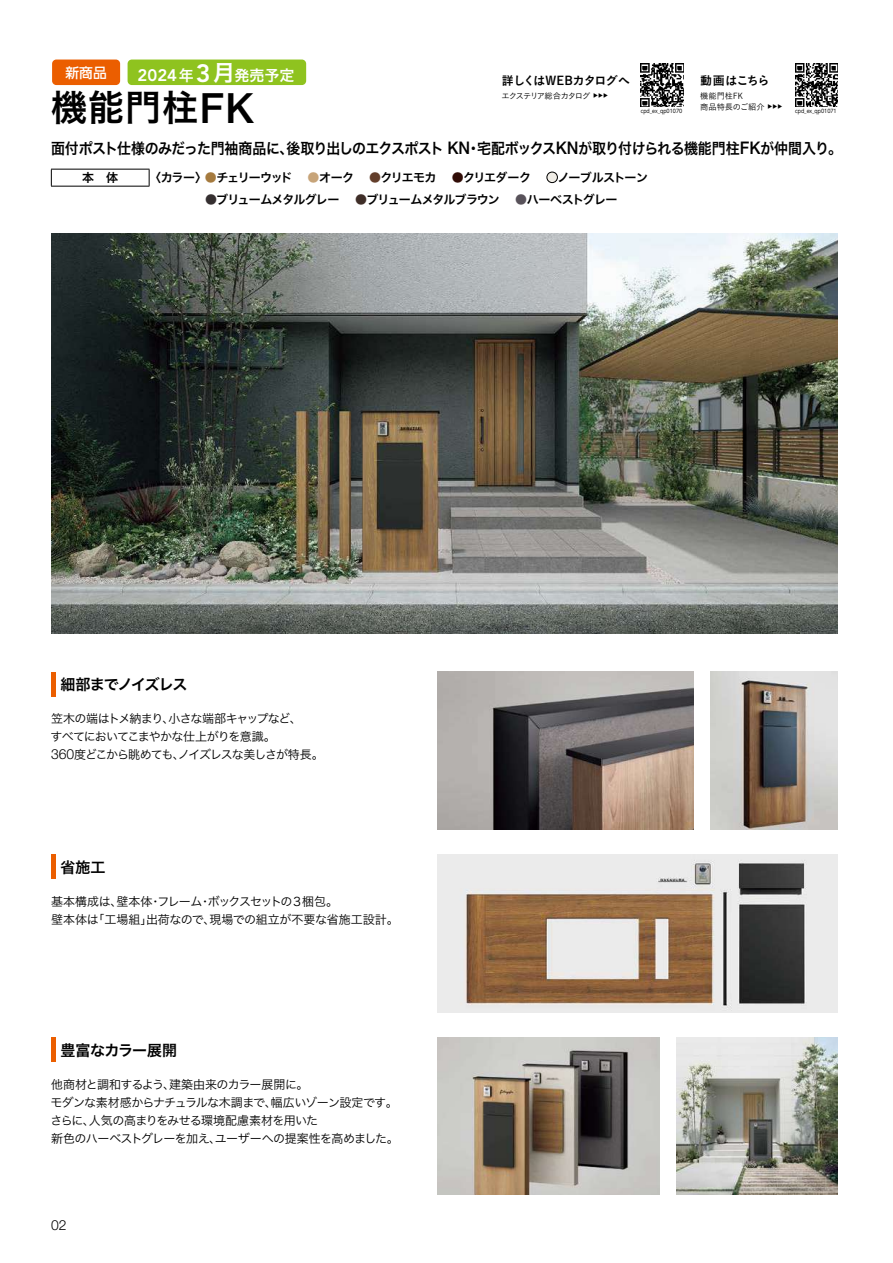
<style>
.page{position:relative;width:893px;height:1263px;background:#fff}
.page>*{position:absolute;margin:0;border:0;box-sizing:border-box;transform-origin:0 0}
.t1{font:36px "Hira Kaku Pro N W6";color:#000}
.t2{font:15px "Hira Kaku Pro N W6";letter-spacing:-.045em;color:#000;scale:.93 1}
.t3{font:15px "Hira Kaku Pro N W6";color:#fff}
.t4{font:15px "Hira Kaku Pro N W6";letter-spacing:-.075em;color:#000}
.t5{font:15px "Hira Kaku Pro N W6";letter-spacing:-.02em;color:#000}
.t6{font:15px "Hira Kaku Pro N W6";letter-spacing:-.045em;color:#000}
.t7{font:300 13.95px "Helvetica Neue LT Std";color:#000}
.t8{font:500 13.8px "UD Shin Go Pro";color:#fff}
.t9{font:12px/18px "Hira Kaku Pro N W3";letter-spacing:-.05em;color:#000}
.t10{font:12px "Hira Kaku Pro N W6";letter-spacing:-.07em;color:#000}
.t11{font:12px/18px "Hira Kaku Pro N W3";letter-spacing:-.08em;color:#000}
.t12{font:12px/18px "Hira Kaku Pro N W3";letter-spacing:-.025em;color:#000}
.t13{font:12px "Koburina Go Std N W6";letter-spacing:-.045em;color:#000}
.t14{font:8.25px/10.6px "Koburina Go Std N W3";color:#000}
.t15{font:8.25px "Koburina Go Std N W3";letter-spacing:-.12em;color:#000}
.t16{font:5.25px "UD Shin Go Pro";color:#000;scale:.9 1}
.s1{font-family:"Avenir";font-weight:800;font-size:16.65px}
.s2{font-family:"Avenir";font-weight:800;font-size:24.9px}
.s3{font-size:22.5px}
.s4{font-family:"Minion Pro";font-size:9.9px}
.s5{font-family:"Helvetica Neue LT Std";font-weight:500;font-size:41.7px}
.s6{font-family:"Helvetica Neue LT Std";font-weight:500;font-size:17.4px}
.s7{color:#a57a3e}
.s8{color:#c7a479}
.s9{color:#633e2b}
.s10{color:#300c06}
.s11{color:#352f30}
.s12{color:#3f2e28}
.s13{color:#58525a}
.s14{font-family:"Helvetica Neue LT Std";font-weight:300;font-size:13.95px}
</style>
<div class="page">
<img style="left:438px;top:672px;width:255px;height:157px">
<img style="left:710px;top:672px;width:128px;height:157px">
<img style="left:438px;top:1037px;width:221px;height:158px">
<img style="left:676px;top:1037px;width:162px;height:158px">
<img style="left:438px;top:855px;width:400px;height:157px">
<div style="left:128px;top:60px;width:178px;height:25px;background:#8fc31f;border-radius:4px"></div>
<div style="left:53px;top:61px;width:66px;height:23px;background:#eb5e00;border-radius:3px"></div>
<div style="left:52px;top:60px;width:68px;height:25px;border:2px solid #eb5e00;border-radius:3px"></div>
<img style="left:51px;top:234px;width:787px;height:400px">
<div style="left:51px;top:672px;width:5px;height:24px;background:#eb5e00"></div>
<div style="left:51px;top:855px;width:5px;height:24px;background:#eb5e00"></div>
<svg style="left:546px;top:172px;width:12px;height:11px"></svg>
<div style="left:51px;top:1037px;width:5px;height:25px;background:#eb5e00"></div>
<hr style="left:51px;top:169px;width:98px;height:1px;background:#000">
<svg style="left:51px;top:169px;width:1px;height:17px"></svg>
<svg style="left:149px;top:169px;width:1px;height:17px"></svg>
<hr style="left:51px;top:186px;width:98px;height:1px;background:#000">
<img style="left:795px;top:64px;width:43px;height:42px">
<img style="left:641px;top:64px;width:42px;height:42px">
<p class="t8" style="left:65px;top:61px;width:43px">新商品</p>
<p class="t3" style="left:138px;top:62px;width:158px"><span class="s1">2024</span>年<span class="s2">3</span><span class="s3">月</span>発売予定</p>
<p class="t13" style="left:502px;top:71px;width:130px">詳しくはWEBカタログへ</p>
<p class="t15" style="left:501px;top:90px;width:108px">エクステリア総合カタログ <span class="s4">▶▶▶</span></p>
<p class="t13" style="left:700px;top:71px;width:71px">動画はこちら</p>
<p class="t14" style="left:700px;top:90px;width:84px">機能門柱FK<br>商品特長のご紹介 <span class="s4">▶▶▶</span></p>
<h1 class="t1" style="left:51px;top:75px;width:204px">機能門柱<span class="s5">FK</span></h1>
<p class="t2" style="left:51px;top:134px;width:852px">面付ポスト仕様のみだった門袖商品に、後取り出しのエクスポスト <span class="s6">KN</span>・宅配ボックス<span class="s6">KN</span>が取り付けられる機能門柱<span class="s6">FK</span>が仲間入り。</p>
<p class="t16" style="left:641px;top:107px;width:48px">cpd_ex_qp01070</p>
<p class="t16" style="left:795px;top:107px;width:48px">cpd_ex_qp01071</p>
<p class="t10" style="left:82px;top:167px;width:37px">本　体</p>
<p class="t10" style="left:149px;top:166px;width:289px">〈カラー〉<span class="s7">●</span>チェリーウッド <span class="s8">●</span>オーク <span class="s9">●</span>クリエモカ</p>
<p class="t10" style="left:452px;top:166px;width:81px"><span class="s10">●</span>クリエダーク</p>
<p class="t10" style="left:557px;top:166px;width:92px">ノーブルストーン</p>
<p class="t10" style="left:205px;top:189px;width:414px"><span class="s11">●</span>ブリュームメタルグレー 　<span class="s12">●</span>ブリュームメタルブラウン 　<span class="s13">●</span>ハーベストグレー</p>
<p class="t4" style="left:60px;top:671px;width:129px">細部までノイズレス</p>
<p class="t11" style="left:51px;top:708px;width:275px">笠木の端はトメ納まり、小さな端部キャップなど、<br>すべてにおいてこまやかな仕上がりを意識。<br><span class="s14">360</span>度どこから眺めても、ノイズレスな美しさが特長。</p>
<p class="t6" style="left:60px;top:853px;width:46px">省施工</p>
<p class="t12" style="left:51px;top:891px;width:349px">基本構成は、壁本体・フレーム・ボックスセットの３梱包。<br>壁本体は「工場組」出荷なので、現場での組立が不要な省施工設計。</p>
<p class="t5" style="left:60px;top:1036px;width:118px">豊富なカラー展開</p>
<p class="t9" style="left:50px;top:1074px;width:350px">他商材と調和するよう、建築由来のカラー展開に。<br>モダンな素材感からナチュラルな木調まで、幅広いゾーン設定です。さらに、人気の高まりをみせる環境配慮素材を用いた<br>新色のハーベストグレーを加え、ユーザーへの提案性を高めました。</p>
<p class="t7" style="left:51px;top:1216px;width:17px">02</p>
</div>
